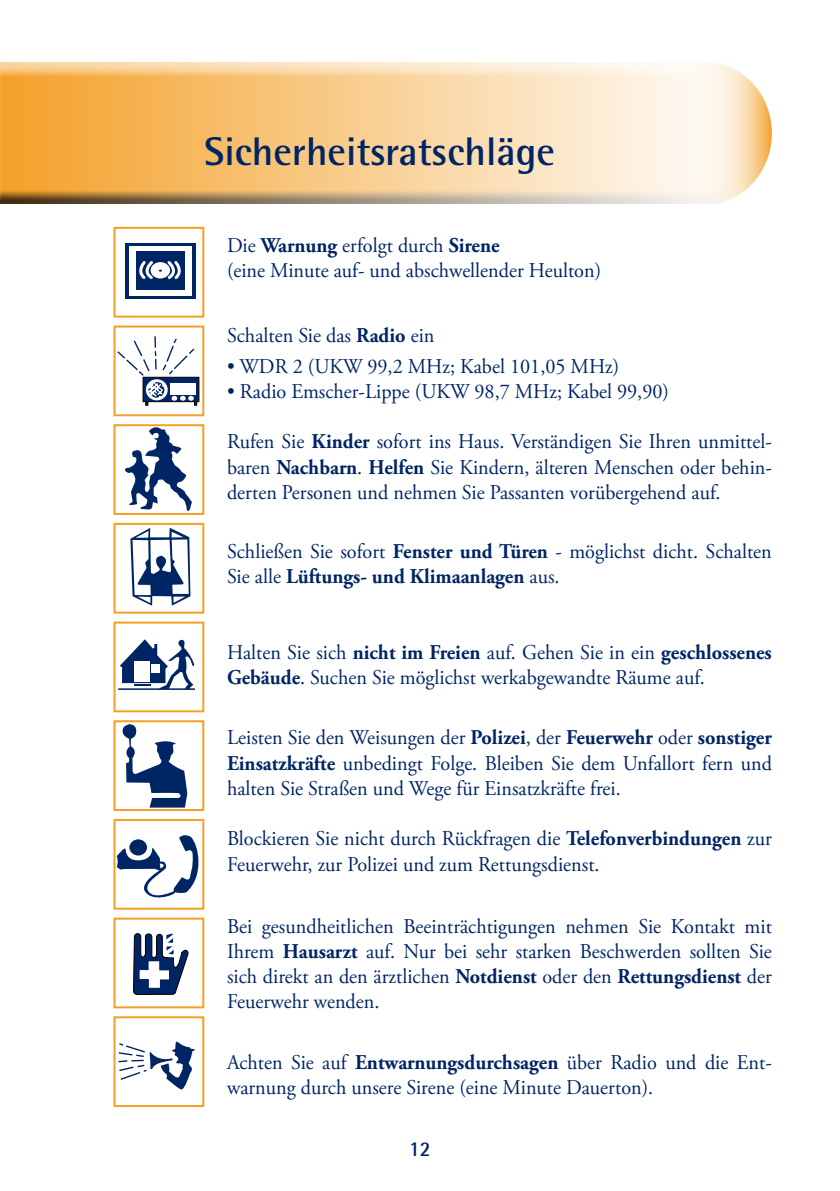
<style>
.page{position:relative;width:840px;height:1191px;background:#fff}
.page>*{position:absolute;margin:0;border:0;box-sizing:border-box;transform-origin:0 0}
.t1{font:700 40px "Rotis Semi Sans";color:#002565}
.t2{font:21px/25.2px "Adobe Garamond Pro";color:#002565;scale:.96 1}
.t3{font:700 21px "Rotis Semi Sans";color:#002565;scale:.96 1}
.s1{font-weight:700}
</style>
<div class="page">
<div style="left:0;top:60px;width:734px;height:139px;background:#fff;opacity:.75"></div>
<div style="left:0;top:63px;width:734px;height:143px;background:#000;opacity:.75"></div>
<svg style="left:639px;top:62px;width:132px;height:142px;background:#fbedd9"></svg>
<div style="left:113px;top:227px;width:91px;height:90px;border:2px solid #f49f25"></div>
<div style="left:113px;top:325px;width:91px;height:91px;border:2px solid #f49f25"></div>
<div style="left:113px;top:424px;width:91px;height:91px;border:2px solid #f49f25"></div>
<div style="left:113px;top:523px;width:91px;height:90px;border:2px solid #f49f25"></div>
<div style="left:113px;top:621px;width:91px;height:91px;border:2px solid #f49f25"></div>
<div style="left:113px;top:720px;width:91px;height:91px;border:2px solid #f49f25"></div>
<div style="left:113px;top:819px;width:91px;height:90px;border:2px solid #f49f25"></div>
<div style="left:113px;top:917px;width:91px;height:91px;border:2px solid #f49f25"></div>
<div style="left:113px;top:1016px;width:91px;height:91px;border:2px solid #f49f25"></div>
<svg style="left:118px;top:1041px;width:76px;height:48px"></svg>
<svg style="left:133px;top:933px;width:56px;height:61px"></svg>
<svg style="left:117px;top:832px;width:87px;height:71px"></svg>
<svg style="left:122px;top:724px;width:65px;height:83px"></svg>
<svg style="left:118px;top:639px;width:77px;height:51px"></svg>
<svg style="left:130px;top:528px;width:60px;height:77px"></svg>
<svg style="left:124px;top:424px;width:68px;height:89px"></svg>
<svg style="left:117px;top:336px;width:82px;height:69px"></svg>
<div style="left:125px;top:243px;width:70px;height:56px;background:#002565"></div>
<div style="left:129px;top:246px;width:63px;height:49px;background:#fff"></div>
<div style="left:136px;top:252px;width:48px;height:38px;background:#002565"></div>
<svg style="left:139px;top:261px;width:42px;height:18px"></svg>
<h1 class="t1" style="left:204px;top:127px;width:352px">Sicherheitsratschläge</h1>
<p class="t2" style="left:227px;top:233px;width:391px">Die <span class="s1">Warnung</span> erfolgt durch <span class="s1">Sirene<br></span>(eine Minute auf- und abschwellender Heulton)</p>
<p class="t2" style="left:227px;top:323px;width:217px">Schalten Sie das <span class="s1">Radio</span> ein</p>
<p class="t2" style="left:227px;top:354px;width:410px">• WDR 2 (UKW 99,2 MHz; Kabel 101,05 MHz)</p>
<p class="t2" style="left:227px;top:379px;width:461px">• Radio Emscher-Lippe (UKW 98,7 MHz; Kabel 99,90)</p>
<p class="t2" style="left:227px;top:430px;width:568px;text-align:justify">Rufen Sie <span class="s1">Kinder</span> sofort ins Haus. Verständigen Sie Ihren unmittel&shy;baren <span class="s1">Nachbarn</span>. <span class="s1">Helfen</span> Sie Kindern, älteren Menschen oder behin&shy;derten Personen und nehmen Sie Passanten vorübergehend auf.</p>
<p class="t2" style="left:227px;top:539px;width:568px">Schließen Sie sofort <span class="s1">Fenster und Türen</span> - möglichst dicht. Schalten<br>Sie alle <span class="s1">Lüftungs- und Klimaanlagen</span> aus.</p>
<p class="t2" style="left:227px;top:640px;width:568px">Halten Sie sich <span class="s1">nicht im Freien</span> auf. Gehen Sie in ein <span class="s1">geschlossenes<br>Gebäude</span>. Suchen Sie möglichst werkabgewandte Räume auf.</p>
<p class="t2" style="left:227px;top:726px;width:568px;text-align:justify">Leisten Sie den Weisungen der <span class="s1">Polizei</span>, der <span class="s1">Feuerwehr</span> oder <span class="s1">sonstiger Einsatzkräfte</span> unbedingt Folge. Bleiben Sie dem Unfallort fern und halten Sie Straßen und Wege für Einsatzkräfte frei.</p>
<p class="t2" style="left:227px;top:826px;width:568px">Blockieren Sie nicht durch Rückfragen die <span class="s1">Telefonverbindungen</span> zur<br>Feuerwehr, zur Polizei und zum Rettungsdienst.</p>
<p class="t2" style="left:227px;top:914px;width:568px;text-align:justify">Bei gesundheitlichen Beeinträchtigungen nehmen Sie Kontakt mit Ihrem <span class="s1">Hausarzt</span> auf. Nur bei sehr starken Beschwerden sollten Sie sich direkt an den ärztlichen <span class="s1">Notdienst</span> oder den <span class="s1">Rettungsdienst</span> der Feuerwehr wenden.</p>
<p class="t2" style="left:227px;top:1050px;width:568px">Achten Sie auf <span class="s1">Entwarnungsdurchsagen</span> über Radio und die Ent&shy;warnung durch unsere Sirene (eine Minute Dauerton).</p>
<p class="t3" style="left:409px;top:1135px;width:24px">12</p>
</div>
